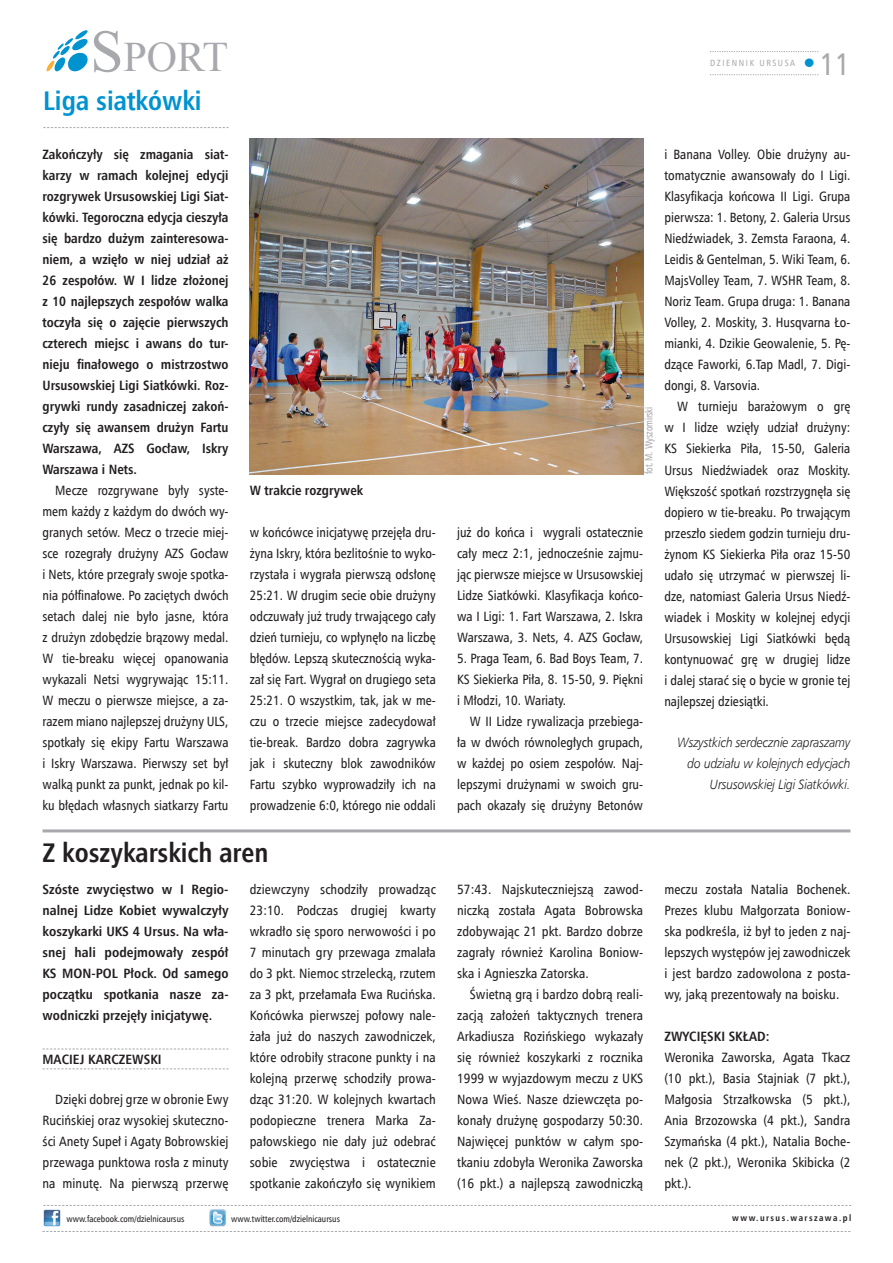
<style>
.page{position:relative;width:893px;height:1263px;background:#fff}
.page>*{position:absolute;margin:0;border:0;box-sizing:border-box;transform-origin:0 0}
.t1{font:42px "Times New Roman";color:#a8a9ad}
.t2{font:31.5px "Humnst 777 Cn EU";color:#a8a9ad}
.t3{font:700 27px "Humnst 777 Cn EU";color:#231f20}
.t4{font:700 27px "Humnst 777 Cn EU";color:#0093d0}
.t5{font:13.5px/21px "Humnst 777 Cn EU";color:#231f20;text-align:justify}
.t6{font:700 13.5px/21px "Humnst 777 Cn EU";letter-spacing:.005em;color:#231f20;text-align:justify}
.t7{font:700 13.5px/21px "Humnst 777 Cn EU";letter-spacing:.005em;color:#231f20;text-align:justify;scale:1.04 1}
.t8{font:italic 13.5px/21px "Humnst 777 Lt EU";letter-spacing:-.01em;color:#231f20;text-align:right;scale:.9 1}
.t9{font:10.5px "Humnst 777 Cn EU";letter-spacing:-.02em;color:#a8a9ad;scale:.9 1}
.t10{font:9px "Humnst 777 Cn EU";color:#231f20}
.t11{font:700 9px "Humnst 777 Cn EU";letter-spacing:.16em;color:#231f20}
.t12{font:9px "Humnst 777 Cn EU";letter-spacing:.175em;color:#a8a9ad}
.s1{font-size:60px}
.s2{font-size:30px;color:#0093d0}
</style>
<div class="page">
<img style="left:43px;top:1210px;width:17px;height:17px">
<img style="left:209px;top:1210px;width:17px;height:17px">
<svg style="left:43px;top:1205px;width:808px;height:1px"></svg>
<svg style="left:43px;top:1231px;width:807px;height:1px"></svg>
<svg style="left:47px;top:30px;width:41px;height:41px"></svg>
<svg style="left:43px;top:127px;width:186px;height:1px"></svg>
<img style="left:250px;top:138px;width:393px;height:336px">
<hr style="left:43px;top:829px;width:807px;height:3px;background:#a8a9ad">
<svg style="left:43px;top:1048px;width:186px;height:1px"></svg>
<svg style="left:43px;top:1068px;width:186px;height:1px"></svg>
<svg style="left:710px;top:51px;width:108px;height:1px"></svg>
<svg style="left:710px;top:74px;width:108px;height:1px"></svg>
<h1 class="t1" style="left:90px;top:29px;width:140px"><span class="s1">S</span>port</h1>
<h3 class="t4" style="left:43px;top:84px;width:160px">Liga siatkówki</h3>
<p class="t12" style="left:710px;top:57px;width:87px">DZIENNIK URSUSA</p>
<h2 class="t2" style="left:801px;top:44px;width:51px"><span class="s2">•</span>11</h2>
<p class="t6" style="left:43px;top:144px;width:188px">Zakończyły się zmagania siat&shy;karzy w ramach kolejnej edycji rozgrywek Ursusowskiej Ligi Siat&shy;kówki. Tegoroczna edycja cieszyła się bardzo dużym zainteresowa&shy;niem, a wzięło w niej udział aż 26 zespołów. W I lidze złożonej z 10 najlepszych zespołów walka toczyła się o zajęcie pierwszych czterech miejsc i awans do tur&shy;nieju finałowego o mistrzostwo Ursusowskiej Ligi Siatkówki. Roz&shy;grywki rundy zasadniczej zakoń&shy;czyły się awansem drużyn Fartu Warszawa, AZS Gocław, Iskry Warszawa i Nets.</p>
<p class="t5" style="left:43px;top:480px;width:188px;text-indent:13px">Mecze rozgrywane były syste&shy;mem każdy z każdym do dwóch wy&shy;granych setów. Mecz o trzecie miej&shy;sce rozegrały drużyny AZS Gocław i Nets, które przegrały swoje spotka&shy;nia półfinałowe. Po zaciętych dwóch setach dalej nie było jasne, która z drużyn zdobędzie brązowy medal.<br>W tie-breaku więcej opanowania wykazali Netsi wygrywając 15:11.<br>W meczu o pierwsze miejsce, a za&shy;razem miano najlepszej drużyny ULS, spotkały się ekipy Fartu Warszawa i Iskry Warszawa. Pierwszy set był walką punkt za punkt, jednak po kil&shy;ku błędach własnych siatkarzy Fartu</p>
<p class="t6" style="left:250px;top:480px;width:115px">W trakcie rozgrywek</p>
<p class="t9" style="left:642px;top:474px;width:76px;rotate:-90deg">fot. M. Wyszomirski</p>
<p class="t5" style="left:250px;top:522px;width:188px">w końcówce inicjatywę przejęła dru&shy;żyna Iskry, która bezlitośnie to wyko&shy;rzystała i wygrała pierwszą odsłonę 25:21. W drugim secie obie drużyny odczuwały już trudy trwającego cały dzień turnieju, co wpłynęło na liczbę błędów. Lepszą skutecznością wyka&shy;zał się Fart. Wygrał on drugiego seta 25:21. O wszystkim, tak, jak w me&shy;czu o trzecie miejsce zadecydował tie-break. Bardzo dobra zagrywka jak i skuteczny blok zawodników Fartu szybko wyprowadziły ich na prowadzenie 6:0, którego nie oddali</p>
<p class="t5" style="left:457px;top:522px;width:188px">już do końca i wygrali ostatecznie cały mecz 2:1, jednocześnie zajmu&shy;jąc pierwsze miejsce w Ursusowskiej Lidze Siatkówki. Klasyfikacja końco&shy;wa I Ligi: 1. Fart Warszawa, 2. Iskra Warszawa, 3. Nets, 4. AZS Gocław,</p>
<p class="t5" style="left:457px;top:648px;width:188px">5. Praga Team, 6. Bad Boys Team, 7.<br>KS Siekierka Piła, 8. 15-50, 9. Piękni i Młodzi, 10. Wariaty.</p>
<p class="t5" style="left:457px;top:711px;width:188px;text-indent:13px">W II Lidze rywalizacja przebiega&shy;ła w dwóch równoległych grupach, w każdej po osiem zespołów. Naj&shy;lepszymi drużynami w swoich gru&shy;pach okazały się drużyny Betonów</p>
<p class="t5" style="left:664px;top:144px;width:188px">i Banana Volley. Obie drużyny au&shy;tomatycznie awansowały do I Ligi.<br>Klasyfikacja końcowa II Ligi. Grupa pierwsza: 1. Betony, 2. Galeria Ursus Niedźwiadek, 3. Zemsta Faraona, 4.<br>Leidis &amp; Gentelman, 5. Wiki Team, 6.<br>MajsVolley Team, 7. WSH R Team, 8.<br>Noriz Team. Grupa druga: 1. Banana Volley, 2. Moskity, 3. H usqvarna Ło&shy;mianki, 4. Dzikie Geowalenie, 5. Pę&shy;dzące Faworki, 6.Tap Madl, 7. Digi&shy;dongi, 8. Varsovia.</p>
<p class="t5" style="left:664px;top:396px;width:188px;text-indent:13px">W turnieju barażowym o grę w I lidze wzięły udział drużyny:<br>KS Siekierka Piła, 15-50, Galeria Ursus Niedźwiadek oraz Moskity.<br>Większość spotkań rozstrzygnęła się dopiero w tie-breaku. Po trwającym przeszło siedem godzin turnieju dru&shy;żynom KS Siekierka Piła oraz 15-50 udało się utrzymać w pierwszej li&shy;dze, natomiast Galeria Ursus Niedź&shy;wiadek i Moskity w kolejnej edycji Ursusowskiej Ligi Siatkówki będą kontynuować grę w drugiej lidze i dalej starać się o bycie w gronie tej najlepszej dziesiątki.</p>
<p class="t8" style="left:678px;top:732px;width:194px">Wszystkich serdecznie zapraszamy do udziału w kolejnych edycjach<br>Ursusowskiej Ligi Siatkówki.</p>
<h3 class="t3" style="left:43px;top:836px;width:227px">Z koszykarskich aren</h3>
<p class="t7" style="left:43px;top:879px;width:180px">Szóste zwycięstwo w I Regio&shy;nalnej Lidze Kobiet wywalczyły koszykarki UKS 4 Ursus. Na wła&shy;snej hali podejmowały zespół KS MON-POL Płock. Od samego początku spotkania nasze za&shy;wodniczki przejęły inicjatywę.</p>
<p class="t6" style="left:43px;top:1048px;width:98px">Maci ej Karczewski</p>
<p class="t5" style="left:43px;top:1089px;width:188px;text-indent:13px">Dzięki dobrej grze w obronie Ewy Rucińskiej oraz wysokiej skuteczno&shy;ści Anety Supeł i Agaty Bobrowskiej przewaga punktowa rosła z minuty na minutę. Na pierwszą przerwę</p>
<p class="t5" style="left:250px;top:879px;width:188px">dziewczyny schodziły prowadząc 23:10. Podczas drugiej kwarty wkradło się sporo nerwowości i po 7 minutach gry przewaga zmalała do 3 pkt. Niemoc strzelecką, rzutem za 3 pkt, przełamała Ewa Rucińska.<br>Końcówka pierwszej połowy nale&shy;żała już do naszych zawodniczek, które odrobiły stracone punkty i na kolejną przerwę schodziły prowa&shy;dząc 31:20. W kolejnych kwartach podopieczne trenera Marka Za&shy;pałowskiego nie dały już odebrać sobie zwycięstwa i ostatecznie spotkanie zakończyło się wynikiem</p>
<p class="t5" style="left:457px;top:879px;width:188px">57:43. Najskuteczniejszą zawod&shy;niczką została Agata Bobrowska zdobywając 21 pkt. Bardzo dobrze zagrały również Karolina Boniow&shy;ska i Agnieszka Zatorska.</p>
<p class="t5" style="left:457px;top:984px;width:188px;text-indent:13px">Świetną grą i bardzo dobrą reali&shy;zacją założeń taktycznych trenera Arkadiusza Rozińskiego wykazały się również koszykarki z rocznika 1999 w wyjazdowym meczu z UKS Nowa Wieś. Nasze dziewczęta po&shy;konały drużynę gospodarzy 50:30.<br>Najwięcej punktów w całym spo&shy;tkaniu zdobyła Weronika Zaworska (16 pkt.) a najlepszą zawodniczką</p>
<p class="t5" style="left:664px;top:879px;width:188px">meczu została Natalia Bochenek.<br>Prezes klubu Małgorzata Boniow&shy;ska podkreśla, iż był to jeden z naj&shy;lepszych występów jej zawodniczek i jest bardzo zadowolona z posta&shy;wy, jaką prezentowały na boisku.</p>
<p class="t6" style="left:664px;top:1026px;width:8px">Zwyci</p>
<p class="t6" style="left:700px;top:1026px;width:71px">ęski skład:</p>
<p class="t5" style="left:664px;top:1047px;width:188px">Weronika Zaworska, Agata Tkacz (10 pkt.), Basia Stajniak (7 pkt.), Małgosia Strzałkowska (5 pkt.), Ania Brzozowska (4 pkt.), Sandra Szymańska (4 pkt.), Natalia Boche&shy;nek (2 pkt.), Weronika Skibicka (2 pkt.).</p>
<p class="t10" style="left:66px;top:1213px;width:120px">www.facebook.com/dzielnicaursus</p>
<p class="t10" style="left:231px;top:1213px;width:110px">www.twitter.com/dzielnicaursus</p>
<p class="t11" style="left:732px;top:1212px;width:121px">www.ursus.warszawa.pl</p>
</div>
